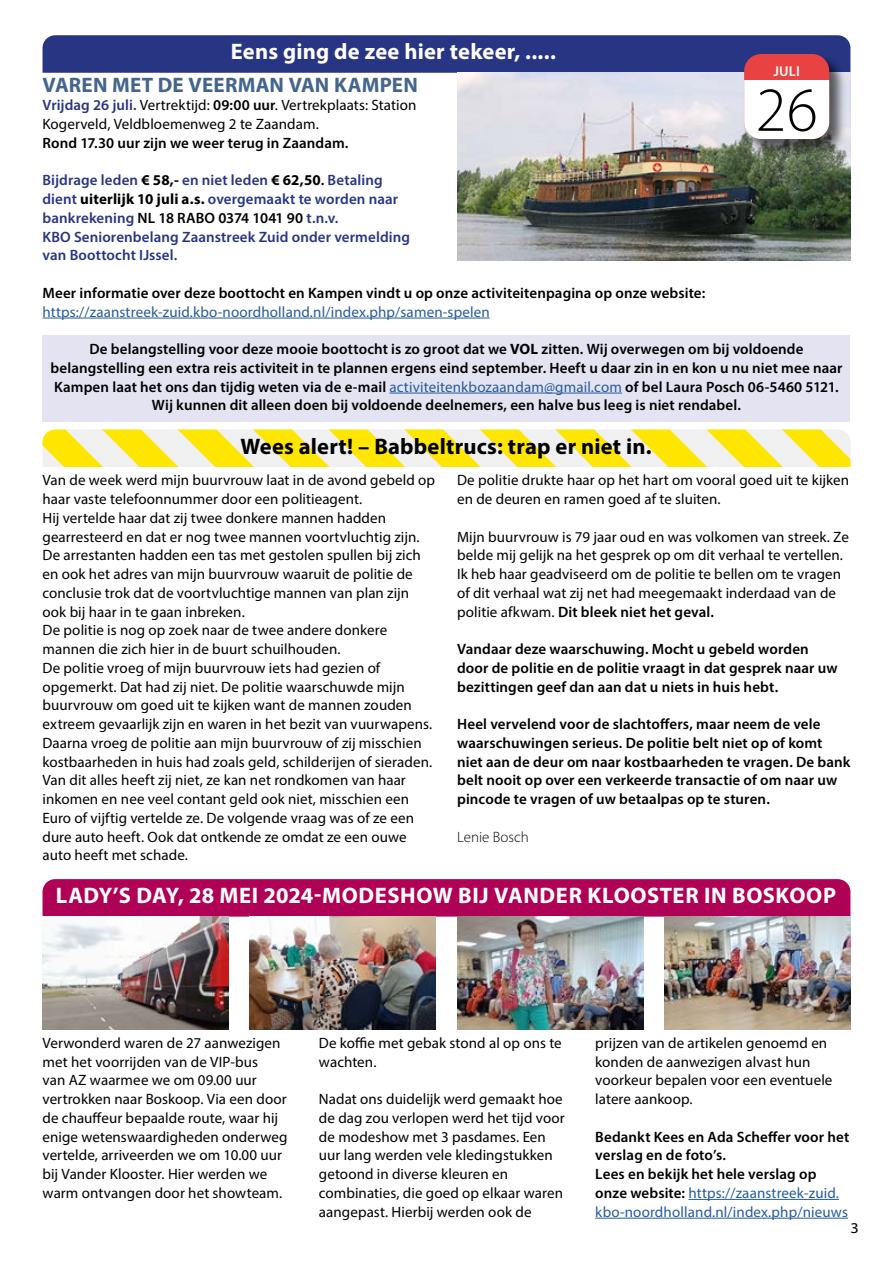
<style>
.page{position:relative;width:893px;height:1263px;background:#fff}
.page>*{position:absolute;margin:0;border:0;box-sizing:border-box;transform-origin:0 0}
.t1{font:300 63px "Myriad Pro";color:#000}
.t2{font:700 22.5px "Myriad Pro";letter-spacing:.015em;color:#fff}
.t3{font:700 22.5px "Myriad Pro";letter-spacing:.01em;color:#000}
.t4{font:700 21px "Myriad Pro";letter-spacing:.01em;color:#45658c}
.t5{font:15px/18.8px "Myriad Pro";letter-spacing:.005em;color:#000}
.t6{font:600 15px/18.8px "Myriad Pro";letter-spacing:.005em;color:#000}
.t7{font:600 15px/18.8px "Myriad Pro";letter-spacing:.01em;color:#283583}
.t8{font:15px "Myriad Pro";letter-spacing:.01em;color:#275b9b}
.t9{font:300 15px "Myriad Pro";color:#000}
.t10{font:semi-expanded 15px "Myriad Pro";color:#000}
.t11{font:600 14.25px "Myriad Pro";color:#fff}
.s1{font-weight:600;color:#283583}
.s2{font-weight:600}
.s3{font-weight:700;color:#000}
.s4{color:#000}
.s5{font-weight:700}
.s6{font-weight:400;color:#275b9b}
</style>
<div class="page">
<svg style="left:43px;top:429px;width:807px;height:38px"></svg>
<div style="left:43px;top:35px;width:807px;height:38px;background:#283583"></div>
<hr style="left:43px;top:318px;width:447px;height:1px;background:#275b9b">
<img style="left:457px;top:73px;width:393px;height:187px">
<div style="left:746px;top:56px;width:102px;height:102px;background:#000;opacity:.36"></div>
<div style="left:742px;top:52px;width:101px;height:101px;background:#000;opacity:.4"></div>
<div style="left:744px;top:54px;width:85px;height:85px;background:#e84242;border-radius:17px"></div>
<div style="left:744px;top:80px;width:85px;height:59px;background:#fff"></div>
<div style="left:43px;top:335px;width:807px;height:87px;background:#e4e3f1"></div>
<hr style="left:389px;top:393px;width:233px;height:1px;background:#275b9b">
<hr style="left:688px;top:1199px;width:151px;height:1px;background:#275b9b">
<hr style="left:595px;top:1218px;width:253px;height:1px;background:#275b9b">
<div style="left:43px;top:879px;width:807px;height:38px;background:#af0156"></div>
<img style="left:43px;top:917px;width:186px;height:112px">
<img style="left:250px;top:917px;width:186px;height:112px">
<img style="left:457px;top:917px;width:186px;height:112px">
<img style="left:664px;top:917px;width:186px;height:112px">
<h2 class="t2" style="left:231px;top:37px;width:327px">Eens ging de zee hier tekeer, .....</h2>
<h3 class="t4" style="left:43px;top:71px;width:377px">VAREN MET DE VEERMAN VAN KAMPEN</h3>
<p class="t5" style="left:43px;top:96px;width:375px"><span class="s1">Vrijdag 26 juli.</span> Vertrektijd: <span class="s2">09:00 uur</span>. Vertrekplaats: Station<br>Kogerveld, Veldbloemenweg 2 te Zaandam.</p>
<p class="t6" style="left:43px;top:133px;width:307px">Rond 17.30 uur zijn we weer terug in Zaandam.</p>
<p class="t7" style="left:42px;top:170px;width:369px">Bijdrage leden <span class="s3">€ 58,-</span> en niet leden <span class="s3">€ 62,50</span><span class="s4">.</span> Betaling dient <span class="s3">uiterlijk 10 juli a.s.</span> overgemaakt te worden naar bankrekening <span class="s4">NL 18 RABO 0374 1041 90</span> t.n.v.<br>KBO Seniorenbelang Zaanstreek Zuid onder vermelding van Boottocht IJssel.</p>
<p class="t6" style="left:42px;top:283px;width:664px">Meer informatie over deze boottocht en Kampen vindt u op onze activiteitenpagina op onze website:</p>
<p class="t8" style="left:42px;top:302px;width:449px">https://zaanstreek-zuid.kbo-noordholland.nl/index.php/samen-spelen</p>
<p class="t11" style="left:773px;top:62px;width:28px">JULI</p>
<h1 class="t1" style="left:756px;top:72px;width:64px">26</h1>
<p class="t6" style="left:50px;top:339px;width:793px;text-align:center">De belangstelling voor deze mooie boottocht is zo groot dat we <span class="s5">VOL</span> zitten. Wij overwegen om bij voldoende belangstelling een extra reis activiteit in te plannen ergens eind september. Heeft u daar zin in en kon u nu niet mee naar Kampen laat het ons dan tijdig weten via de e-mail <span class="s6">activiteitenkbozaandam@gmail.com</span> of bel Laura Posch 06-5460 5121.<br>Wij kunnen dit alleen doen bij voldoende deelnemers, een halve bus leeg is niet rendabel.</p>
<h2 class="t3" style="left:240px;top:431px;width:413px">Wees alert! – Babbeltrucs: trap er niet in.</h2>
<p class="t5" style="left:43px;top:471px;width:394px">Van de week werd mijn buurvrouw laat in de avond gebeld op haar vaste telefoonnummer door een politieagent.<br>Hij vertelde haar dat zij twee donkere mannen hadden gearresteerd en dat er nog twee mannen voortvluchtig zijn.<br>De arrestanten hadden een tas met gestolen spullen bij zich en ook het adres van mijn buurvrouw waaruit de politie de conclusie trok dat de voortvluchtige mannen van plan zijn ook bij haar in te gaan inbreken.<br>De politie is nog op zoek naar de twee andere donkere mannen die zich hier in de buurt schuilhouden.<br>De politie vroeg of mijn buurvrouw iets had gezien of opgemerkt. Dat had zij niet. De politie waarschuwde mijn buurvrouw om goed uit te kijken want de mannen zouden extreem gevaarlijk zijn en waren in het bezit van vuurwapens.<br>Daarna vroeg de politie aan mijn buurvrouw of zij misschien kostbaarheden in huis had zoals geld, schilderijen of sieraden.<br>Van dit alles heeft zij niet, ze kan net rondkomen van haar inkomen en nee veel contant geld ook niet, misschien een Euro of vijftig vertelde ze. De volgende vraag was of ze een dure auto heeft. Ook dat ontkende ze omdat ze een ouwe auto heeft met schade.</p>
<p class="t5" style="left:457px;top:471px;width:393px">De politie drukte haar op het hart om vooral goed uit te kijken en de deuren en ramen goed af te sluiten.</p>
<p class="t5" style="left:457px;top:527px;width:393px">Mijn buurvrouw is 79 jaar oud en was volkomen van streek. Ze belde mij gelijk na het gesprek op om dit verhaal te vertellen.<br>Ik heb haar geadviseerd om de politie te bellen om te vragen of dit verhaal wat zij net had meegemaakt inderdaad van de politie afkwam. <span class="s2">Dit bleek niet het geval.</span></p>
<p class="t6" style="left:457px;top:639px;width:382px">Vandaar deze waarschuwing. Mocht u gebeld worden door de politie en de politie vraagt in dat gesprek naar uw bezittingen geef dan aan dat u niets in huis hebt.</p>
<p class="t6" style="left:457px;top:714px;width:395px">Heel vervelend voor de slachtoffers, maar neem de vele waarschuwingen serieus. De politie belt niet op of komt niet aan de deur om naar kostbaarheden te vragen. De bank belt nooit op over een verkeerde transactie of om naar uw pincode te vragen of uw betaalpas op te sturen.</p>
<p class="t9" style="left:457px;top:827px;width:73px">Lenie Bosch</p>
<h2 class="t2" style="left:56px;top:881px;width:782px">LADY’S DAY, 28 MEI 2024-MODESHOW BIJ VANDER KLOOSTER IN BOSKOOP</h2>
<p class="t5" style="left:43px;top:1033px;width:247px">Verwonderd waren de 27 aanwezigen met het voorrijden van de VIP-bus<br>van AZ waarmee we om 09.00 uur vertrokken naar Boskoop. Via een door de chauffeur bepaalde route, waar hij enige wetenswaardigheden onderweg vertelde, arriveerden we om 10.00 uur bij Vander Klooster. Hier werden we warm ontvangen door het showteam.</p>
<p class="t5" style="left:319px;top:1033px;width:244px">De koffie met gebak stond al op ons te wachten.</p>
<p class="t5" style="left:319px;top:1089px;width:247px">Nadat ons duidelijk werd gemaakt hoe de dag zou verlopen werd het tijd voor de modeshow met 3 pasdames. Een uur lang werden vele kledingstukken getoond in diverse kleuren en combinaties, die goed op elkaar waren aangepast. Hierbij werden ook de</p>
<p class="t5" style="left:595px;top:1033px;width:239px">prijzen van de artikelen genoemd en konden de aanwezigen alvast hun voorkeur bepalen voor een eventuele latere aankoop.</p>
<p class="t6" style="left:595px;top:1127px;width:255px">Bedankt Kees en Ada Scheffer voor het verslag en de foto’s.<br>Lees en bekijk het hele verslag op onze website: <span class="s6">https://zaanstreek-zuid. kbo-noordholland.nl/index.php/nieuws</span></p>
<p class="t10" style="left:851px;top:1219px;width:10px">3</p>
</div>
